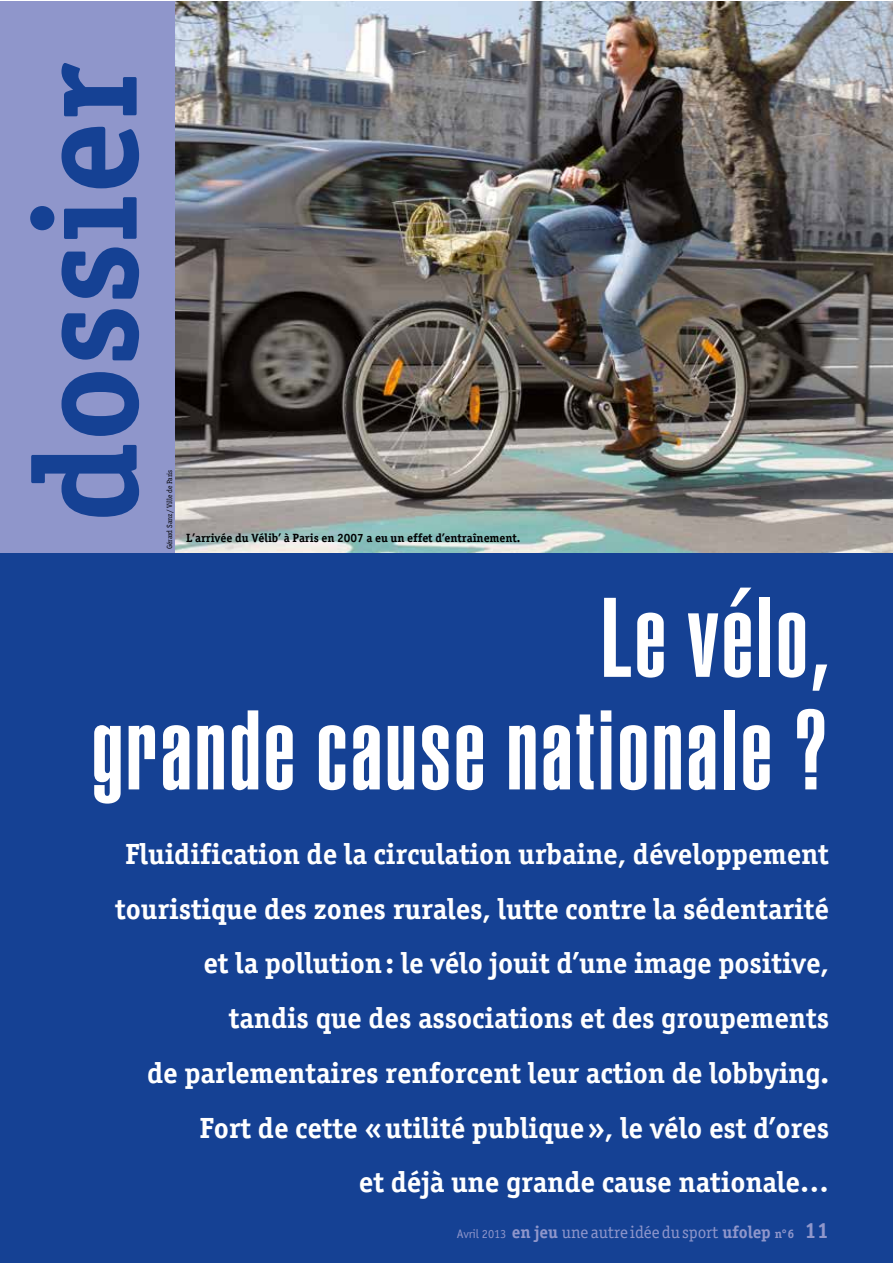
<style>
.page{position:relative;width:893px;height:1263px;background:#fff}
.page>*{position:absolute;margin:0;border:0;box-sizing:border-box;transform-origin:0 0}
.t1{font:700 147px "Officina Serif";letter-spacing:-.005em;color:#154194}
.t2{font:900 extra-condensed 111px/112.5px "Helvetica";letter-spacing:.03em;color:#fff;text-align:right}
.t3{font:700 29.25px/54.8px "Officina Serif";letter-spacing:-.005em;color:#fff;text-align:right}
.t4{font:17.25px "Officina Serif";letter-spacing:-.005em;color:#8f96cb}
.t5{font:700 12px "Officina Serif";letter-spacing:-.005em;color:#000}
.t6{font:7.5px "Officina Serif";letter-spacing:-.005em;color:#000}
.s1{font-family:"Officina Sans";font-size:12.3px}
.s2{font-weight:700}
.s3{font-weight:700;font-size:12.3px}
.s4{font-weight:700;font-size:22.2px}
</style>
<div class="page">
<div style="left:0;top:552px;width:892px;height:711px;background:#154194"></div>
<div style="left:0;top:1px;width:176px;height:551px;background:#8f96cb"></div>
<img style="left:176px;top:1px;width:716px;height:551px">
<h1 class="t1" style="left:-5px;top:523px;width:462px;rotate:-90deg">dossier</h1>
<p class="t6" style="left:165px;top:549px;width:81px;rotate:-90deg">Gérard Sanz/Ville de Paris</p>
<p class="t5" style="left:186px;top:530px;width:336px">L’arrivée du Vélib’ à Paris en 2007 a eu un effet d’entraînement.</p>
<h2 class="t2" style="left:92px;top:581px;width:739px">Le vélo,<br>grande cause nationale?</h2>
<p class="t3" style="left:115px;top:826px;width:715px">Fluidification de la circulation urbaine, développement touristique des zones rurales, lutte contre la sédentarité et la pollution: le vélo jouit d’une image positive,<br>tandis que des associations et des groupements<br>de parlementaires renforcent leur action de lobbying.<br>Fort de cette «utilité publique», le vélo est d’ores<br>et déjà une grande cause nationale…</p>
<p class="t4" style="left:457px;top:1222px;width:374px"><span class="s1">Avril 2013</span> <span class="s2">en jeu</span> une autre idée du sport <span class="s2">ufolep</span> <span class="s3">n°6</span> <span class="s4">11</span></p>
</div>
